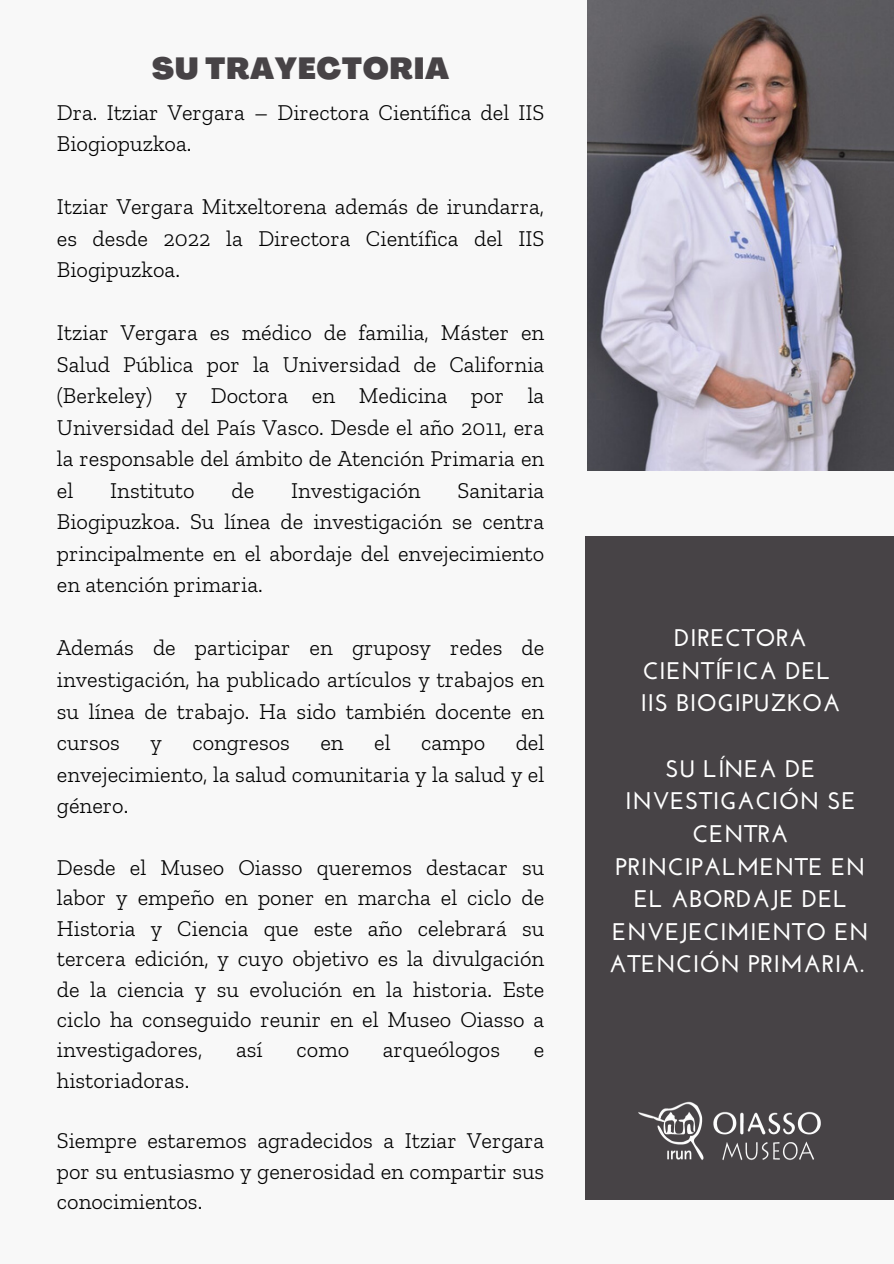
<style>
.page{position:relative;width:894px;height:1264px;background:#fff}
.page>*{position:absolute;margin:0;border:0;box-sizing:border-box;transform-origin:0 0}
.t1{font:900 30px "Agrandir";letter-spacing:.02em;color:#474346}
.t2{font:700 24px/32.7px "Josefin Sans";letter-spacing:.02em;color:#fff;text-align:center}
.t3{font:300 22.5px/31.5px "Zilla Slab";color:#000;text-align:justify}
</style>
<div class="page">
<div style="left:0;top:0;width:893px;height:1263px;background:#f8f8f8"></div>
<div style="left:584px;top:536px;width:309px;height:663px;background:#474346"></div>
<img style="left:587px;top:0;width:306px;height:471px">
<img style="left:638px;top:1101px;width:183px;height:60px">
<h2 class="t1" style="left:152px;top:56px;width:299px">SU TRAYECTORIA</h2>
<h1 class="t3" style="left:57px;top:96px;width:489px">Dra. Itziar Vergara – Directora Científica del IIS<br>Biogiopuzkoa.</h1>
<p class="t3" style="left:57px;top:191px;width:489px">Itziar Vergara Mitxeltorena además de irundarra, es desde 2022 la Directora Científica del IIS Biogipuzkoa.</p>
<p class="t3" style="left:57px;top:317px;width:489px">Itziar Vergara es médico de familia, Máster en Salud Pública por la Universidad de California (Berkeley) y Doctora en Medicina por la Universidad del País Vasco. Desde el año 2011, era la responsable del ámbito de Atención Primaria en el</p>
<p class="t3" style="left:110px;top:474px;width:86px">Instituto</p>
<p class="t3" style="left:231px;top:474px;width:24px">de</p>
<p class="t3" style="left:291px;top:474px;width:131px">Investigación</p>
<p class="t3" style="left:57px;top:474px;width:489px;text-indent:400px">Sanitaria Biogipuzkoa. Su línea de investigación se centra principalmente en el abordaje del envejecimiento en atención primaria.</p>
<p class="t3" style="left:57px;top:632px;width:489px">Además de participar en gruposy redes de investigación, ha publicado artículos y trabajos en su línea de trabajo. Ha sido también docente en cursos</p>
<p class="t3" style="left:57px;top:726px;width:489px;text-indent:458px">del envejecimiento, la salud comunitaria y la salud y el género.</p>
<p class="t3" style="left:150px;top:726px;width:13px">y</p>
<p class="t3" style="left:192px;top:726px;width:99px">congresos</p>
<p class="t3" style="left:320px;top:726px;width:25px">en</p>
<p class="t3" style="left:374px;top:726px;width:18px">el</p>
<p class="t3" style="left:421px;top:726px;width:66px">campo</p>
<p class="t3" style="left:57px;top:852px;width:489px;line-height:30.3px">Desde el Museo Oiasso queremos destacar su labor y empeño en poner en marcha el ciclo de Historia y Ciencia que este año celebrará su tercera edición, y cuyo objetivo es la divulgación de la ciencia y su evolución en la historia. Este ciclo ha conseguido reunir en el Museo Oiasso a investigadores,</p>
<p class="t3" style="left:236px;top:1033px;width:28px">así</p>
<p class="t3" style="left:296px;top:1033px;width:54px">como</p>
<p class="t3" style="left:383px;top:1033px;width:119px">arqueólogos</p>
<p class="t3" style="left:533px;top:1033px;width:12px">e</p>
<p class="t3" style="left:57px;top:1064px;width:134px">historiadoras.</p>
<p class="t3" style="left:57px;top:1125px;width:489px;line-height:30.3px">Siempre estaremos agradecidos a Itziar Vergara por su entusiasmo y generosidad en compartir sus conocimientos.</p>
<p class="t2" style="left:640px;top:623px;width:202px">DIRECTORA<br>CIENTÍFICA DEL<br>IIS BIOGIPUZKOA</p>
<p class="t2" style="left:609px;top:754px;width:261px">SU LÍNEA DE<br>INVESTIGACIÓN SE<br>CENTRA<br>PRINCIPALMENTE EN<br>EL ABORDAJE DEL<br>ENVEJECIMIENTO EN<br>ATENCIÓN PRIMARIA.</p>
</div>
